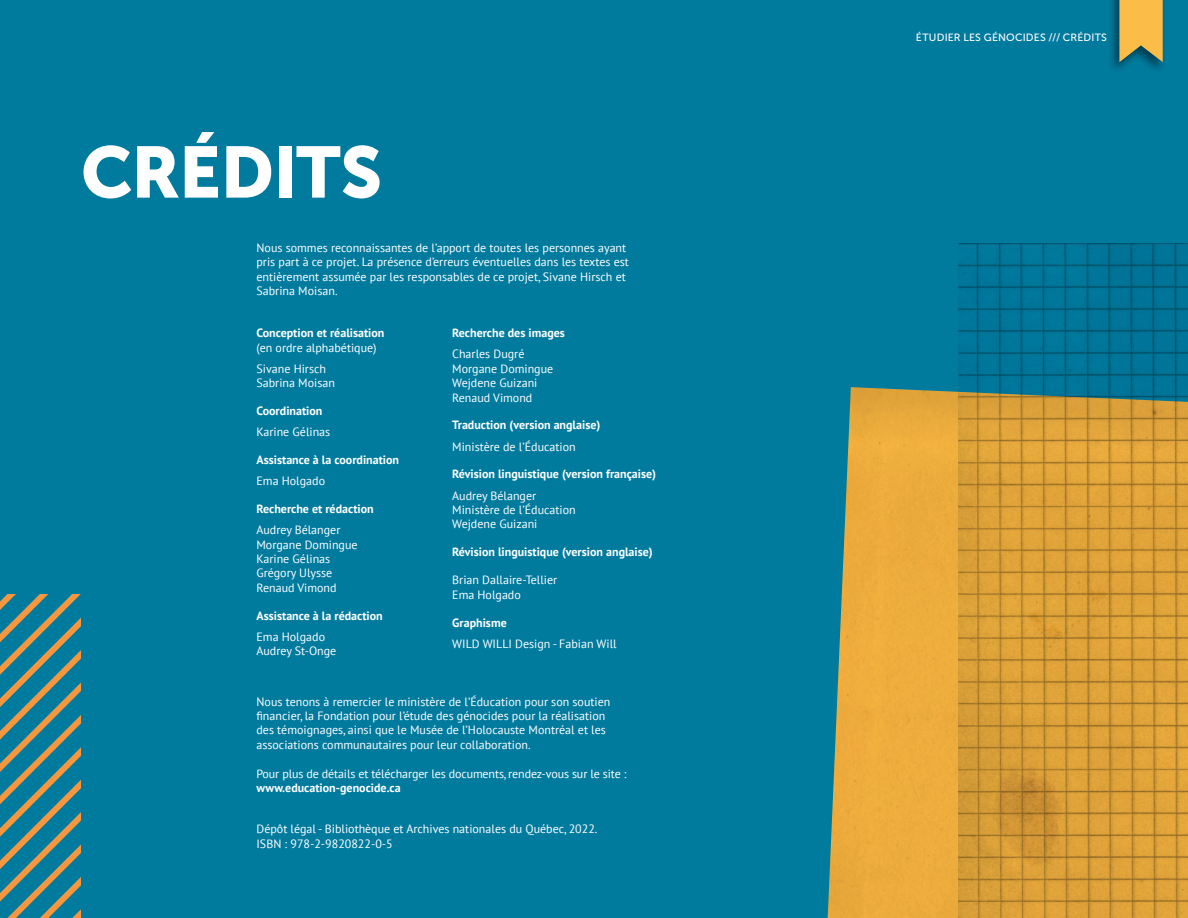
<style>
.page{position:relative;width:1188px;height:918px;background:#007b9e}
.page>*{position:absolute;margin:0;border:0;box-sizing:border-box;transform-origin:0 0}
.t1{font:72px "Museo Sans 900";letter-spacing:-.02em;color:#fff}
.t2{font:12px/14.4px "PT Sans";color:#fff}
.t3{font:700 12px "PT Sans";color:#fff}
.t4{font:10.5px "Museo Sans 500";letter-spacing:.02em;color:#fff}
</style>
<div class="page">
<img style="left:827px;top:387px;width:131px;height:531px">
<img style="left:958px;top:243px;width:230px;height:675px">
<svg style="left:0;top:594px;width:81px;height:324px"></svg>
<div style="left:1107px;top:0;width:61px;height:75px;background:#000;opacity:.49"></div>
<svg style="left:1119px;top:0;width:44px;height:62px;background:#d6ae4e"></svg>
<h1 class="t1" style="left:81px;top:132px;width:303px">CRÉDITS</h1>
<p class="t2" style="left:257px;top:240px;width:374px">Nous sommes reconnaissantes de l’apport de toutes les personnes ayant pris part à ce projet. La présence d’erreurs éventuelles dans les textes est entièrement assumée par les responsables de ce projet, Sivane Hirsch et Sabrina Moisan.</p>
<p class="t3" style="left:256px;top:325px;width:130px">Conception et réalisation</p>
<p class="t2" style="left:256px;top:337px;width:122px;line-height:21.1px">(en ordre alphabétique)<br>Sivane Hirsch</p>
<p class="t2" style="left:256px;top:375px;width:80px">Sabrina Moisan</p>
<p class="t3" style="left:256px;top:403px;width:67px">Coordination</p>
<p class="t2" style="left:256px;top:424px;width:75px">Karine Gélinas</p>
<p class="t3" style="left:256px;top:452px;width:144px">Assistance à la coordination</p>
<p class="t2" style="left:256px;top:474px;width:70px">Ema Holgado</p>
<p class="t3" style="left:256px;top:501px;width:119px">Recherche et rédaction</p>
<p class="t2" style="left:256px;top:523px;width:103px">Audrey Bélanger<br>Morgane Domingue<br>Karine Gélinas<br>Grégory Ulysse<br>Renaud Vimond</p>
<p class="t3" style="left:256px;top:608px;width:128px">Assistance à la rédaction</p>
<p class="t2" style="left:256px;top:629px;width:81px">Ema Holgado<br>Audrey St-Onge</p>
<p class="t3" style="left:452px;top:325px;width:114px">Recherche des images</p>
<p class="t2" style="left:452px;top:347px;width:103px">Charles Dugré<br>Morgane Domingue<br>Wejdene Guizani<br>Renaud Vimond</p>
<p class="t3" style="left:452px;top:417px;width:150px">Traduction (version anglaise)</p>
<p class="t2" style="left:452px;top:439px;width:125px">Ministère de l’Éducation</p>
<p class="t3" style="left:452px;top:466px;width:205px">Révision linguistique (version française)</p>
<p class="t2" style="left:452px;top:488px;width:125px">Audrey Bélanger<br>Ministère de l’Éducation<br>Wejdene Guizani</p>
<p class="t3" style="left:452px;top:544px;width:202px">Révision linguistique (version anglaise)</p>
<p class="t2" style="left:452px;top:573px;width:107px">Brian Dallaire-Tellier<br>Ema Holgado</p>
<p class="t3" style="left:452px;top:614px;width:56px">Graphisme</p>
<p class="t2" style="left:452px;top:636px;width:166px">WILD WILLI Design - Fabian Will</p>
<p class="t2" style="left:257px;top:694px;width:355px">Nous tenons à remercier le ministère de l’Éducation pour son soutien financier, la Fondation pour l’étude des génocides pour la réalisation des témoignages, ainsi que le Musée de l’Holocauste Montréal et les associations communautaires pour leur collaboration.</p>
<p class="t2" style="left:257px;top:766px;width:371px">Pour plus de détails et télécharger les documents, rendez-vous sur le site :</p>
<p class="t3" style="left:257px;top:780px;width:146px">www.education-genocide.ca</p>
<p class="t2" style="left:257px;top:822px;width:342px">Dépôt légal - Bibliothèque et Archives nationales du Québec, 2022.<br>ISBN : 978-2-9820822-0-5</p>
<p class="t4" style="left:916px;top:31px;width:193px">ÉTUDIER LES GÉNOCIDES /// CRÉDITS</p>
</div>
